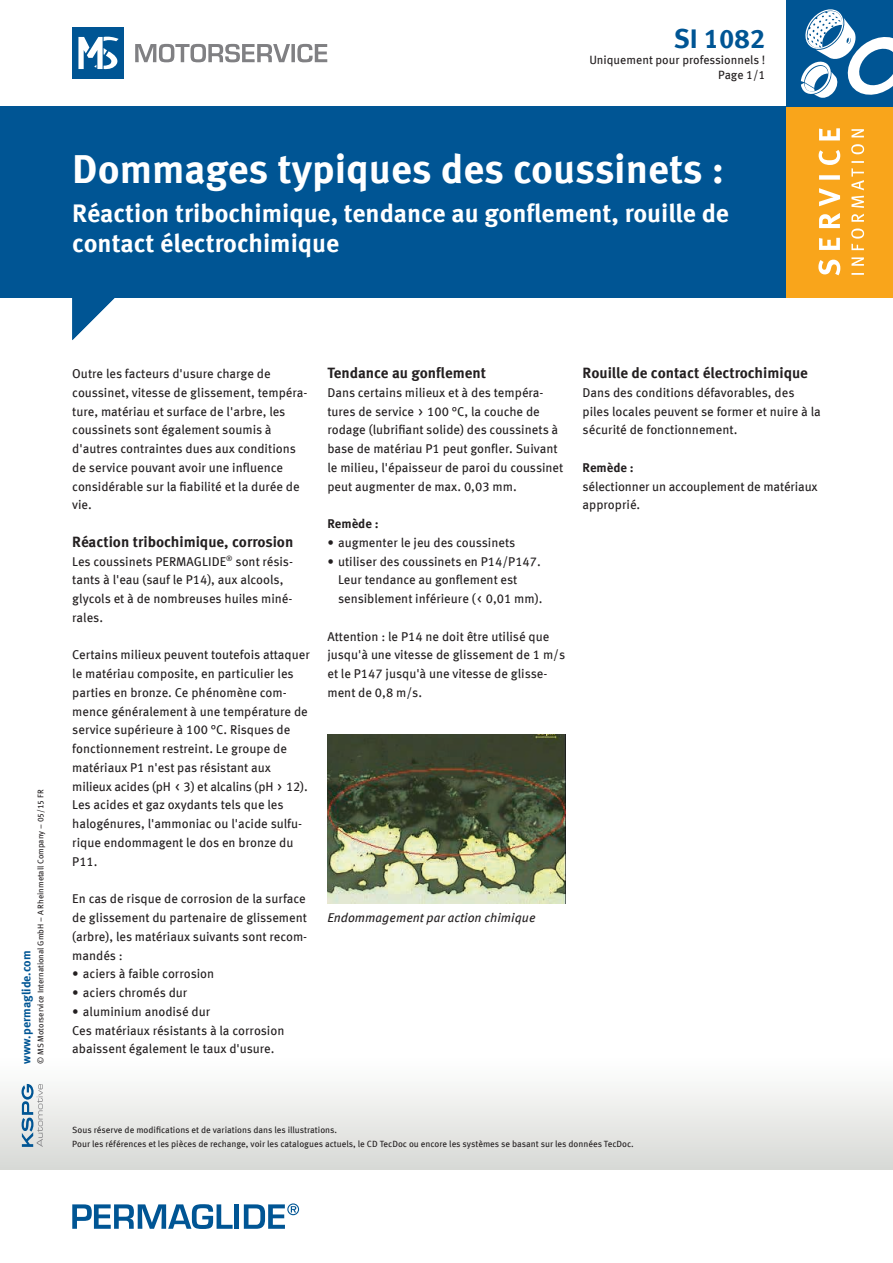
<style>
.page{position:relative;width:893px;height:1263px;background:#fff}
.page>*{position:absolute;margin:0;border:0;box-sizing:border-box;transform-origin:0 0}
.t1{font:700 40.5px "Meta OFC";color:#fff}
.t2{font:700 27px "Meta OFC";color:#005594}
.t3{font:700 25.5px/30px "Meta OFC";color:#fff}
.t4{font:700 15px "Meta OFC";color:#231f20}
.t5{font:12.75px/18.8px "Meta OFC";color:#231f20}
.t6{font:italic 12.75px "Meta OFC";color:#231f20}
.t7{font:700 12.75px "Meta OFC";color:#231f20}
.t8{font:12px "Meta OFC";color:#231f20}
.t9{font:700 12px "Meta OFC";color:#005594}
.t10{font:9px/13.5px "Meta OFC";color:#231f20}
.t11{font:8.25px "Meta OFC";color:#231f20}
</style>
<div class="page">
<div style="left:0;top:1054px;width:893px;height:115px;background:linear-gradient(to bottom,#fff,#d8d9d6)"></div>
<div style="left:0;top:106px;width:893px;height:192px;background:#005594"></div>
<svg style="left:135px;top:44px;width:192px;height:19px"></svg>
<div style="left:72px;top:28px;width:51px;height:51px;background:#005594"></div>
<svg style="left:78px;top:36px;width:41px;height:33px"></svg>
<svg style="left:22px;top:1084px;width:21px;height:63px"></svg>
<div style="left:787px;top:106px;width:106px;height:192px;background:#f9a51b"></div>
<svg style="left:851px;top:129px;width:13px;height:146px"></svg>
<svg style="left:818px;top:128px;width:22px;height:147px"></svg>
<div style="left:787px;top:0;width:106px;height:106px;background:#005594"></div>
<svg style="left:801px;top:9px;width:92px;height:89px"></svg>
<svg style="left:72px;top:1204px;width:161px;height:25px"></svg>
<div style="left:234px;top:1204px;width:5px;height:25px;background:#005594"></div>
<svg style="left:244px;top:1203px;width:55px;height:26px"></svg>
<svg style="left:72px;top:298px;width:43px;height:42px"></svg>
<img style="left:327px;top:734px;width:239px;height:169px">
<h2 class="t2" style="left:674px;top:22px;width:93px">SI 1082</h2>
<p class="t8" style="left:718px;top:67px;width:49px">Page 1/1</p>
<p class="t8" style="left:589px;top:52px;width:178px">Uniquement pour professionnels !</p>
<h1 class="t1" style="left:72px;top:143px;width:653px">Dommages typiques des coussinets :</h1>
<h3 class="t3" style="left:72px;top:198px;width:658px">Réaction tribochimique, tendance au gonflement, rouille de contact électrochimique</h3>
<p class="t11" style="left:35px;top:1064px;width:276px;rotate:-90deg">© MS Motorservice International GmbH – A Rheinmetall Company – 05/15 FR</p>
<p class="t9" style="left:19px;top:1064px;width:115px;rotate:-90deg">www.permaglide.com</p>
<p class="t5" style="left:72px;top:364px;width:237px">Outre les facteurs d'usure charge de coussinet, vitesse de glissement, tempéra&shy;ture, matériau et surface de l'arbre, les coussinets sont également soumis à d'autres contraintes dues aux conditions de service pouvant avoir une influence considérable sur la fiabilité et la durée de vie.</p>
<p class="t4" style="left:72px;top:532px;width:223px">Réaction tribochimique, corrosion</p>
<p class="t5" style="left:72px;top:552px;width:222px">Les coussinets PERMAGLIDE<sup>®</sup> sont résis&shy;tants à l'eau (sauf le P14), aux alcools, glycols et à de nombreuses huiles miné&shy;rales.</p>
<p class="t5" style="left:72px;top:646px;width:239px">Certains milieux peuvent toutefois attaquer le matériau composite, en particulier les parties en bronze. Ce phénomène com&shy;mence généralement à une température de service supérieure à 100 °C. Risques de fonctionnement restreint. Le groupe de matériaux P1 n'est pas résistant aux milieux acides (pH &lt; 3) et alcalins (pH &gt; 12).<br>Les acides et gaz oxydants tels que les halogénures, l'ammoniac ou l'acide sulfu&shy;rique endommagent le dos en bronze du P11.</p>
<p class="t5" style="left:72px;top:889px;width:236px">En cas de risque de corrosion de la surface de glissement du partenaire de glissement (arbre), les matériaux suivants sont recom&shy;mandés :</p>
<p class="t5" style="left:72px;top:964px;width:143px">• aciers à faible corrosion</p>
<p class="t5" style="left:72px;top:983px;width:117px">• aciers chromés dur</p>
<p class="t5" style="left:72px;top:1002px;width:214px">• aluminium anodisé dur<br>Ces matériaux résistants à la corrosion abaissent également le taux d'usure.</p>
<p class="t4" style="left:327px;top:363px;width:160px">Tendance au gonflement</p>
<p class="t5" style="left:327px;top:383px;width:237px">Dans certains milieux et à des tempéra&shy;tures de service &gt; 100 °C, la couche de rodage (lubrifiant solide) des coussinets à base de matériau P1 peut gonfler. Suivant le milieu, l'épaisseur de paroi du coussinet peut augmenter de max. 0,03 mm.</p>
<p class="t7" style="left:327px;top:516px;width:53px">Remède :</p>
<p class="t5" style="left:327px;top:533px;width:189px">• augmenter le jeu des coussinets</p>
<p class="t5" style="left:338px;top:552px;width:206px;text-indent:-11px">• utiliser des coussinets en P14/P147.<br>Leur tendance au gonflement est sensiblement inférieure (&lt; 0,01 mm).</p>
<p class="t5" style="left:327px;top:627px;width:239px">Attention : le P14 ne doit être utilisé que jusqu'à une vitesse de glissement de 1 m/s et le P147 jusqu'à une vitesse de glisse&shy;ment de 0,8 m/s.</p>
<p class="t6" style="left:327px;top:910px;width:210px">Endommagement par action chimique</p>
<p class="t4" style="left:583px;top:363px;width:227px">Rouille de contact électrochimique</p>
<p class="t5" style="left:583px;top:383px;width:240px">Dans des conditions défavorables, des piles locales peuvent se former et nuire à la sécurité de fonctionnement.</p>
<p class="t7" style="left:583px;top:459px;width:53px">Remède :</p>
<p class="t5" style="left:583px;top:477px;width:237px">sélectionner un accouplement de matériaux approprié.</p>
<p class="t10" style="left:72px;top:1123px;width:563px">Sous réserve de modifications et de variations dans les illustrations.<br>Pour les références et les pièces de rechange, voir les catalogues actuels, le CD TecDoc ou encore les systèmes se basant sur les données TecDoc.</p>
</div>
